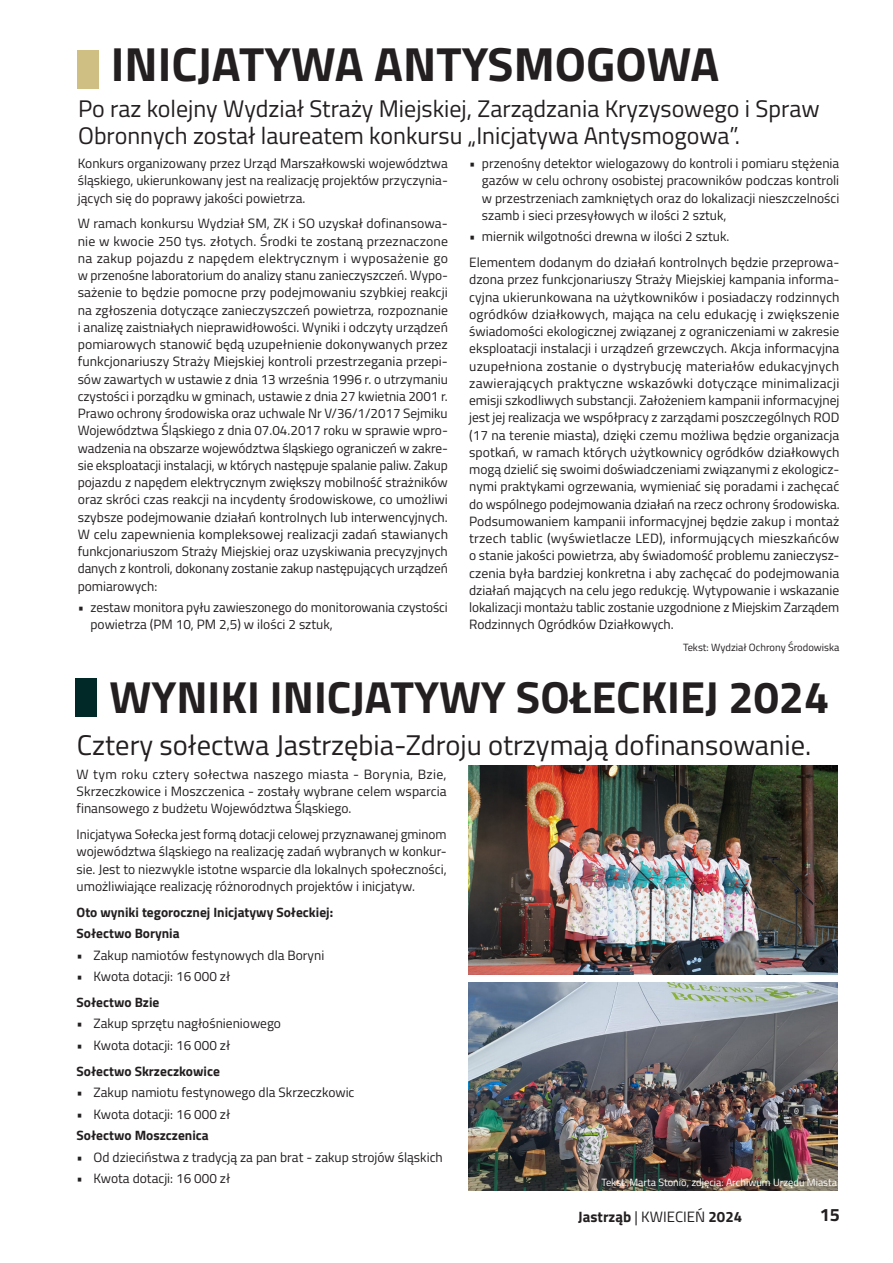
<style>
.page{position:relative;width:893px;height:1263px;background:#fff}
.page>*{position:absolute;margin:0;border:0;box-sizing:border-box;transform-origin:0 0}
.t1{font:700 48px "Titillium Web";color:#231f20}
.t2{font:700 45px "Titillium Web";color:#231f20}
.t3{font:28.5px "Titillium Web";color:#231f20}
.t4{font:24px/27px "Titillium Web";color:#231f20}
.t5{font:700 18px "Titillium Web";color:#231f20}
.t6{font:700 15px "Titillium Web";color:#231f20}
.t7{font:13.5px/17.2px "Titillium Web";color:#231f20;text-align:justify}
.t8{font:700 13.5px "Titillium Web";color:#231f20}
.t9{font:10.5px "Titillium Web";color:#fff}
.t10{font:10.5px "Titillium Web";color:#231f20}
.s1{font-weight:400}
</style>
<div class="page">
<img style="left:468px;top:982px;width:369px;height:208px">
<div style="left:76px;top:678px;width:21px;height:39px;background:#002928"></div>
<div style="left:77px;top:50px;width:21px;height:38px;background:#d0bf83"></div>
<img style="left:468px;top:766px;width:369px;height:208px">
<p class="t1" style="left:111px;top:28px;width:610px">INICJATYWA ANTYSMOGOWA</p>
<p class="t4" style="left:78px;top:94px;width:743px">Po raz kolejny Wydział Straży Miejskiej, Zarządzania Kryzysowego i Spraw<br>Obronnych został laureatem konkursu „Inicjatywa Antysmogowa”.</p>
<p class="t7" style="left:78px;top:154px;width:372px">Konkurs organizowany przez Urząd Marszałkowski województwa śląskiego, ukierunkowany jest na realizację projektów przyczynia&shy;jących się do poprawy jakości powietrza.</p>
<p class="t7" style="left:78px;top:214px;width:372px">W ramach konkursu Wydział SM, ZK i SO uzyskał dofinansowa&shy;nie w kwocie 250 tys. złotych. Środki te zostaną przeznaczone na zakup pojazdu z napędem elektrycznym i wyposażenie go w przenośne laboratorium do analizy stanu zanieczyszczeń. Wypo&shy;sażenie to będzie pomocne przy podejmowaniu szybkiej reakcji na zgłoszenia dotyczące zanieczyszczeń powietrza, rozpoznanie i analizę zaistniałych nieprawidłowości. Wyniki i odczyty urządzeń pomiarowych stanowić będą uzupełnienie dokonywanych przez funkcjonariuszy Straży Miejskiej kontroli przestrzegania przepi&shy;sów zawartych w ustawie z dnia 13 września 1996 r. o utrzymaniu czystości i porządku w gminach, ustawie z dnia 27 kwietnia 2001 r.<br>Prawo ochrony środowiska oraz uchwale Nr V/36/1/2017 Sejmiku Województwa Śląskiego z dnia 07.04.2017 roku w sprawie wpro&shy;wadzenia na obszarze województwa śląskiego ograniczeń w zakre&shy;sie eksploatacji instalacji, w których następuje spalanie paliw. Zakup pojazdu z napędem elektrycznym zwiększy mobilność strażników oraz skróci czas reakcji na incydenty środowiskowe, co umożliwi szybsze podejmowanie działań kontrolnych lub interwencyjnych.<br>W celu zapewnienia kompleksowej realizacji zadań stawianych funkcjonariuszom Straży Miejskiej oraz uzyskiwania precyzyjnych danych z kontroli, dokonany zostanie zakup następujących urządzeń pomiarowych:</p>
<p class="t7" style="left:90px;top:598px;width:359px;text-indent:-13px">• zestaw monitora pyłu zawieszonego do monitorowania czystości powietrza (PM 10, PM 2,5) w ilości 2 sztuk,</p>
<p class="t7" style="left:482px;top:154px;width:359px;text-indent:-13px">• przenośny detektor wielogazowy do kontroli i pomiaru stężenia gazów w celu ochrony osobistej pracowników podczas kontroli w przestrzeniach zamkniętych oraz do lokalizacji nieszczelności szamb i sieci przesyłowych w ilości 2 sztuk,</p>
<p class="t7" style="left:469px;top:227px;width:262px">• miernik wilgotności drewna w ilości 2 sztuk.</p>
<p class="t7" style="left:469px;top:253px;width:372px">Elementem dodanym do działań kontrolnych będzie przeprowa&shy;dzona przez funkcjonariuszy Straży Miejskiej kampania informa&shy;cyjna ukierunkowana na użytkowników i posiadaczy rodzinnych ogródków działkowych, mająca na celu edukację i zwiększenie świadomości ekologicznej związanej z ograniczeniami w zakresie eksploatacji instalacji i urządzeń grzewczych. Akcja informacyjna uzupełniona zostanie o dystrybucję materiałów edukacyjnych zawierających praktyczne wskazówki dotyczące minimalizacji emisji szkodliwych substancji. Założeniem kampanii informacyjnej jest jej realizacja we współpracy z zarządami poszczególnych ROD (17 na terenie miasta), dzięki czemu możliwa będzie organizacja spotkań, w ramach których użytkownicy ogródków działkowych mogą dzielić się swoimi doświadczeniami związanymi z ekologicz&shy;nymi praktykami ogrzewania, wymieniać się poradami i zachęcać do wspólnego podejmowania działań na rzecz ochrony środowiska.<br>Podsumowaniem kampanii informacyjnej będzie zakup i montaż trzech tablic (wyświetlacze LED), informujących mieszkańców o stanie jakości powietrza, aby świadomość problemu zanieczysz&shy;czenia była bardziej konkretna i aby zachęcać do podejmowania działań mających na celu jego redukcję. Wytypowanie i wskazanie lokalizacji montażu tablic zostanie uzgodnione z Miejskim Zarządem Rodzinnych Ogródków Działkowych.</p>
<p class="t10" style="left:683px;top:640px;width:158px">Tekst: Wydział Ochrony Środowiska</p>
<p class="t2" style="left:110px;top:663px;width:721px">WYNIKI INICJATYWY SOŁECKIEJ 2024</p>
<p class="t3" style="left:77px;top:724px;width:736px">Cztery sołectwa Jastrzębia-Zdroju otrzymają dofinansowanie.</p>
<p class="t7" style="left:77px;top:765px;width:372px">W tym roku cztery sołectwa naszego miasta - Borynia, Bzie, Skrzeczkowice i Moszczenica - zostały wybrane celem wsparcia finansowego z budżetu Województwa Śląskiego.</p>
<p class="t7" style="left:77px;top:825px;width:372px">Inicjatywa Sołecka jest formą dotacji celowej przyznawanej gminom województwa śląskiego na realizację zadań wybranych w konkur&shy;sie. Jest to niezwykle istotne wsparcie dla lokalnych społeczności, umożliwiające realizację różnorodnych projektów i inicjatyw.</p>
<p class="t8" style="left:77px;top:902px;width:258px">Oto wyniki tegorocznej Inicjatywy Sołeckiej:</p>
<p class="t8" style="left:77px;top:923px;width:105px">Sołectwo Borynia</p>
<p class="t7" style="left:77px;top:946px;width:249px">• Zakup namiotów festynowych dla Boryni</p>
<p class="t7" style="left:77px;top:967px;width:155px">• Kwota dotacji: 16 000 zł</p>
<p class="t8" style="left:77px;top:992px;width:84px">Sołectwo Bzie</p>
<p class="t7" style="left:77px;top:1014px;width:206px">• Zakup sprzętu nagłośnieniowego</p>
<p class="t7" style="left:77px;top:1036px;width:155px">• Kwota dotacji: 16 000 zł</p>
<p class="t8" style="left:77px;top:1061px;width:145px">Sołectwo Skrzeczkowice</p>
<p class="t7" style="left:77px;top:1083px;width:279px">• Zakup namiotu festynowego dla Skrzeczkowic</p>
<p class="t7" style="left:77px;top:1105px;width:155px">• Kwota dotacji: 16 000 zł</p>
<p class="t8" style="left:77px;top:1125px;width:134px">Sołectwo Moszczenica</p>
<p class="t7" style="left:77px;top:1148px;width:368px">• Od dzieciństwa z tradycją za pan brat - zakup strojów śląskich</p>
<p class="t7" style="left:77px;top:1169px;width:155px">• Kwota dotacji: 16 000 zł</p>
<p class="t9" style="left:601px;top:1175px;width:237px">Tekst: Marta Stonio, zdjęcia: Archiwum Urzędu Miasta</p>
<p class="t6" style="left:578px;top:1205px;width:165px">Jastrząb <span class="s1">| KWIECIEŃ</span> 2024</p>
<p class="t5" style="left:820px;top:1201px;width:22px">15</p>
</div>
